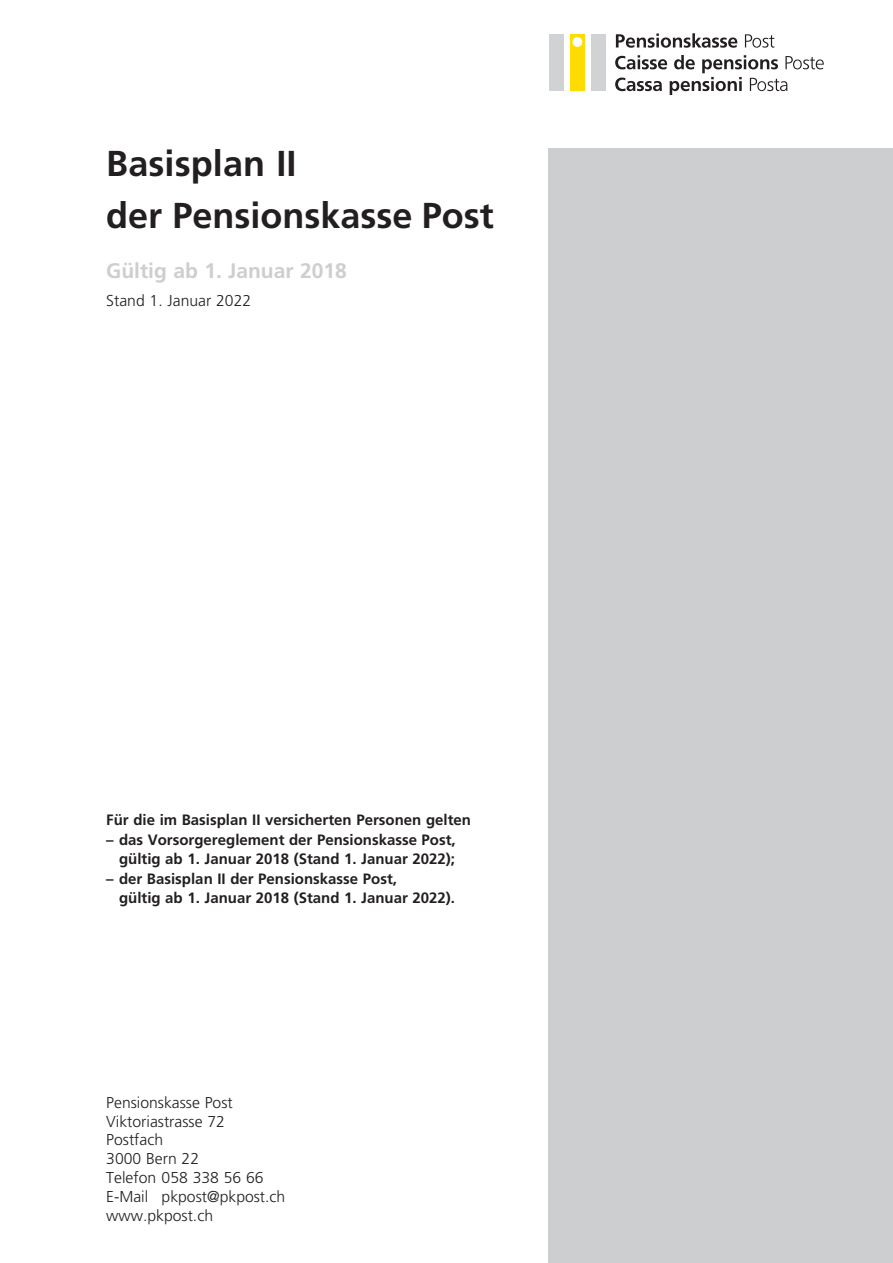
<style>
.page{position:relative;width:893px;height:1263px;background:#fff}
.page>*{position:absolute;margin:0;border:0;box-sizing:border-box;transform-origin:0 0}
.t1{font:700 36px/52.5px "Frutiger";color:#231f20}
.t2{font:700 21px "Frutiger";color:#cdced0}
.t3{font:300 15.75px/18.9px "Frutiger";color:#231f20}
.t4{font:700 15px/19.5px "Frutiger";color:#231f20;text-align:right}
</style>
<div class="page">
<div style="left:549px;top:149px;width:344px;height:1114px;background:#cdced0"></div>
<div style="left:570px;top:34px;width:15px;height:57px;background:#ffdc01"></div>
<div style="left:591px;top:34px;width:14px;height:57px;background:#d1d2d4"></div>
<div style="left:549px;top:34px;width:15px;height:57px;background:#d1d2d4"></div>
<div style="left:572px;top:37px;width:10px;height:10px;background:#fff;border-radius:50%"></div>
<svg style="left:616px;top:33px;width:121px;height:15px"></svg>
<svg style="left:745px;top:34px;width:29px;height:14px"></svg>
<svg style="left:615px;top:55px;width:209px;height:40px"></svg>
<h1 class="t1" style="left:106px;top:137px;width:389px">Basisplan II<br>der Pensionskasse Post</h1>
<h2 class="t2" style="left:106px;top:258px;width:242px">Gültig ab 1. Januar 2018</h2>
<p class="t3" style="left:106px;top:291px;width:146px">Stand 1. Januar 2022</p>
<p class="t4" style="left:106px;top:810px;width:366px">Für die im Basisplan II versicherten Personen gelten</p>
<p class="t4" style="left:106px;top:830px;width:351px">– das Vorsorgereglement der Pensionskasse Post, gültig ab 1. Januar 2018 (Stand 1. Januar 2022);</p>
<p class="t4" style="left:119px;top:869px;width:337px;text-align:left;text-indent:-13px">– der Basisplan II der Pensionskasse Post,<br>gültig ab 1. Januar 2018 (Stand 1. Januar 2022).</p>
<p class="t3" style="left:106px;top:1093px;width:181px">Pensionskasse Post<br>Viktoriastrasse 72<br>Postfach<br>3000 Bern 22<br>Telefon 058 338 56 66<br>E-Mail pkpost@pkpost.ch www.pkpost.ch</p>
</div>
